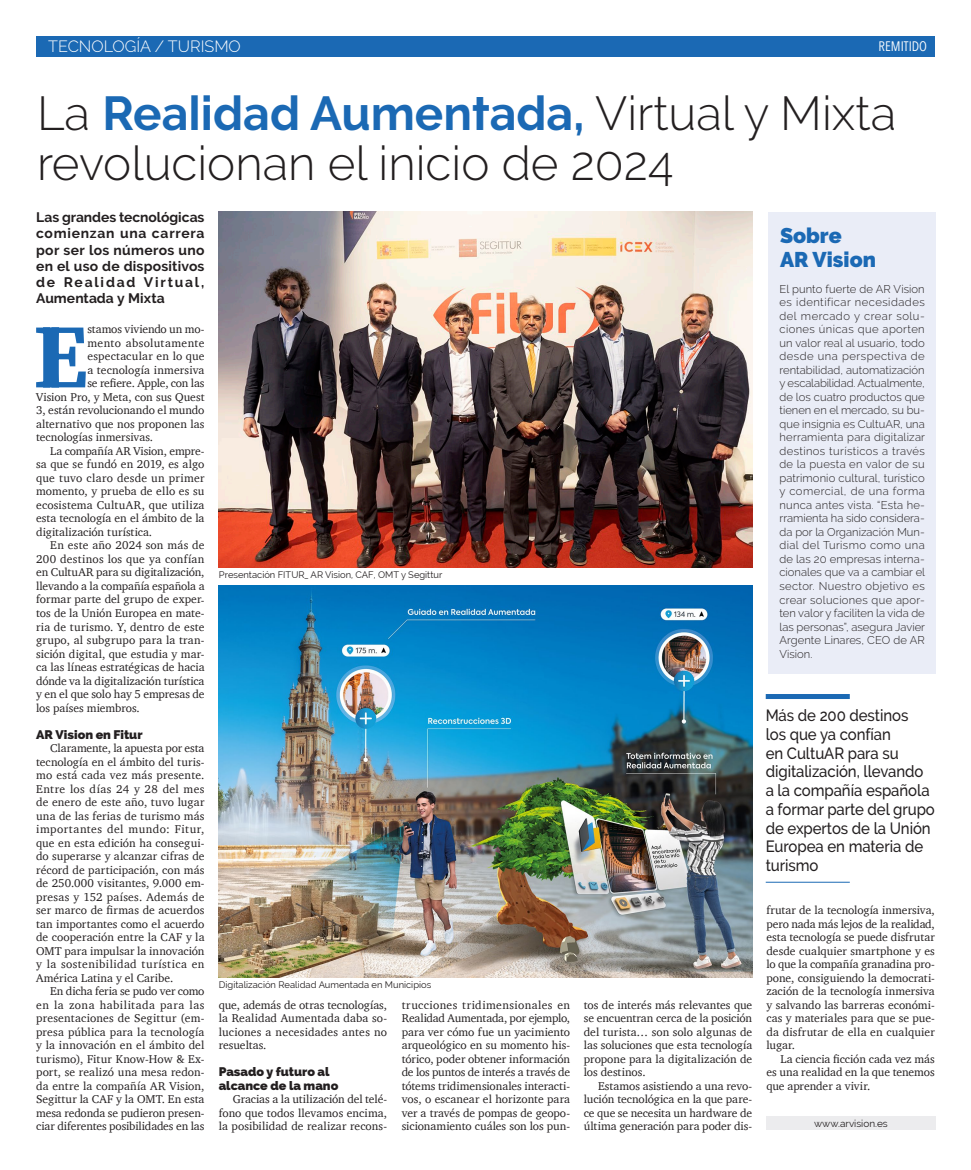
<style>
.page{position:relative;width:971px;height:1170px;background:#fff}
.page>*{position:absolute;margin:0;border:0;box-sizing:border-box;transform-origin:0 0}
.t1{font:700 91px "Source Serif 418 pt";color:#1b69b4}
.t2{font:300 47.5px/50px "Raleway";color:#231f20}
.t3{font:900 21.25px/23.8px "Raleway";color:#1b69b4}
.t4{font:500 16.25px/18.8px "Raleway";letter-spacing:-.005em;color:#231f20;scale:.92 1}
.t5{font:300 16.25px "Raleway";color:#fff}
.t6{font:700 13.75px/16.2px "Raleway";letter-spacing:.015em;color:#231f20;text-align:justify}
.t7{font:13.75px "Avenir Next Condensed";color:#fff}
.t8{font:800 12.5px/13.5px "Raleway";color:#231f20}
.t9{font:11.62px/13.5px "Charter";color:#231f20;text-align:justify}
.t10{font:11.62px "Charter";letter-spacing:.02em;color:#231f20}
.t11{font:11.62px "Charter";letter-spacing:.025em;color:#231f20}
.t12{font:300 11.25px/13.5px "Raleway";color:#231f20;text-align:justify}
.t13{font:10px "Raleway";color:#231f20}
.t14{font:9.38px "Raleway";color:#231f20}
.s1{font-weight:700;color:#1b69b4}
</style>
<div class="page">
<div style="left:766px;top:694px;width:84px;height:5px;background:#1b69b4"></div>
<hr style="left:766px;top:881px;width:84px;height:1px;background:#1b69b4">
<div style="left:768px;top:212px;width:167px;height:461px;background:#eaedf7"></div>
<div style="left:766px;top:1116px;width:169px;height:13px;background:#ececee"></div>
<div style="left:36px;top:36px;width:899px;height:20px;background:#1b69b4"></div>
<img style="left:219px;top:212px;width:533px;height:355px">
<img style="left:219px;top:585px;width:533px;height:392px">
<h3 class="t5" style="left:48px;top:37px;width:194px">TECNOLOGÍA / TURISMO</h3>
<p class="t7" style="left:879px;top:34px;width:50px">REMITIDO</p>
<h2 class="t2" style="left:37px;top:88px;width:861px">La <span class="s1">Realidad Aumentada,</span> Virtual y Mixta revolucionan el inicio de 2024</h2>
<p class="t6" style="left:36px;top:209px;width:170px">Las grandes tecnológicas comienzan una carrera por ser los números uno en el uso de dispositivos de Realidad Virtual, Aumentada y Mixta</p>
<h1 class="t1" style="left:33px;top:296px;width:57px">E</h1>
<p class="t9" style="left:87px;top:322px;width:119px">stamos viviendo un mo-</p>
<p class="t11" style="left:87px;top:333px;width:119px">mento absolutamente</p>
<p class="t9" style="left:87px;top:349px;width:119px">espectacular en lo que</p>
<p class="t9" style="left:87px;top:363px;width:119px">a tecnología inmersiva</p>
<p class="t9" style="left:87px;top:376px;width:119px">se refiere. Apple, con las</p>
<p class="t9" style="left:36px;top:390px;width:170px">Vision Pro, y Meta, con sus Quest</p>
<p class="t9" style="left:36px;top:403px;width:170px">3, están revolucionando el mundo</p>
<p class="t9" style="left:36px;top:417px;width:170px">alternativo que nos proponen las</p>
<p class="t9" style="left:36px;top:430px;width:118px">tecnologías inmersivas.</p>
<p class="t9" style="left:50px;top:444px;width:156px">La compañía AR Vision, empre-</p>
<p class="t9" style="left:36px;top:457px;width:170px">sa que se fundó en 2019, es algo</p>
<p class="t11" style="left:36px;top:468px;width:170px">que tuvo claro desde un primer</p>
<p class="t9" style="left:36px;top:484px;width:170px">momento, y prueba de ello es su</p>
<p class="t10" style="left:36px;top:495px;width:170px">ecosistema CultuAR, que utiliza</p>
<p class="t9" style="left:36px;top:511px;width:170px">esta tecnología en el ámbito de la</p>
<p class="t9" style="left:36px;top:525px;width:117px">digitalización turística.</p>
<p class="t9" style="left:50px;top:538px;width:156px">En este año 2024 son más de</p>
<p class="t10" style="left:36px;top:549px;width:170px">200 destinos los que ya confían</p>
<p class="t9" style="left:36px;top:565px;width:170px">en CultuAR para su digitalización,</p>
<p class="t9" style="left:36px;top:579px;width:170px">llevando a la compañía española a</p>
<p class="t9" style="left:36px;top:592px;width:170px">formar parte del grupo de exper-</p>
<p class="t9" style="left:36px;top:606px;width:170px">tos de la Unión Europea en mate-</p>
<p class="t9" style="left:36px;top:619px;width:170px">ria de turismo. Y, dentro de este</p>
<p class="t9" style="left:36px;top:633px;width:170px">grupo, al subgrupo para la tran-</p>
<p class="t9" style="left:36px;top:646px;width:170px">sición digital, que estudia y mar-</p>
<p class="t9" style="left:36px;top:660px;width:170px">ca las líneas estratégicas de hacia</p>
<p class="t9" style="left:36px;top:673px;width:170px">dónde va la digitalización turística</p>
<p class="t9" style="left:36px;top:687px;width:170px">y en el que solo hay 5 empresas de</p>
<p class="t9" style="left:36px;top:700px;width:105px">los países miembros.</p>
<p class="t8" style="left:36px;top:727px;width:108px">AR Vision en Fitur</p>
<p class="t9" style="left:36px;top:741px;width:170px;text-indent:14px">Claramente, la apuesta por esta tecnología en el ámbito del turis&shy;mo está cada vez más presente.<br>Entre los días 24 y 28 del mes de enero de este año, tuvo lugar una de las ferias de turismo más importantes del mundo: Fitur, que en esta edición ha consegui&shy;do superarse y alcanzar cifras de récord de participación, con más de 250.000 visitantes, 9.000 em&shy;presas y 152 países. Además de ser marco de firmas de acuerdos tan importantes como el acuerdo de cooperación entre la CAF y la OMT para impulsar la innovación y la sostenibilidad turística en América Latina y el Caribe.</p>
<p class="t9" style="left:36px;top:984px;width:170px;text-indent:14px">En dicha feria se pudo ver como en la zona habilitada para las presentaciones de Segittur (em&shy;presa pública para la tecnología y la innovación en el ámbito del turismo), Fitur Know-How &amp; Ex&shy;port, se realizó una mesa redon&shy;da entre la compañía AR Vision, Segittur la CAF y la OMT. En esta mesa redonda se pudieron presen&shy;ciar diferentes posibilidades en las</p>
<p class="t14" style="left:219px;top:569px;width:225px">Presentación FITUR_ AR Vision, CAF, OMT y Segittur</p>
<h3 class="t3" style="left:780px;top:224px;width:97px">Sobre<br>AR Vision</h3>
<p class="t12" style="left:779px;top:282px;width:147px">El punto fuerte de AR Vision es identificar necesidades del mercado y crear solu&shy;ciones únicas que aporten un valor real al usuario, todo desde una perspectiva de rentabilidad, automatización y escalabilidad. Actualmente, de los cuatro productos que tienen en el mercado, su bu&shy;que insignia es CultuAR, una herramienta para digitalizar destinos turísticos a través de la puesta en valor de su patrimonio cultural, turístico y comercial, de una forma nunca antes vista. “Esta he&shy;rramienta ha sido considera&shy;da por la Organización Mun&shy;dial del Turismo como una de las 20 empresas interna&shy;cionales que va a cambiar el sector. Nuestro objetivo es crear soluciones que apor&shy;ten valor y faciliten la vida de las personas”, asegura Javier Argente Linares, CEO de AR Vision.</p>
<p class="t14" style="left:219px;top:979px;width:214px">Digitalización Realidad Aumentada en Municipios</p>
<p class="t9" style="left:219px;top:997px;width:170px">que, además de otras tecnologías, la Realidad Aumentada daba so&shy;luciones a necesidades antes no resueltas.</p>
<p class="t8" style="left:219px;top:1065px;width:121px">Pasado y futuro al alcance de la mano</p>
<p class="t9" style="left:219px;top:1092px;width:170px;text-indent:14px">Gracias a la utilización del telé&shy;fono que todos llevamos encima, la posibilidad de realizar recons-</p>
<p class="t9" style="left:402px;top:997px;width:170px">trucciones tridimensionales en Realidad Aumentada, por ejemplo, para ver cómo fue un yacimiento arqueológico en su momento his&shy;tórico, poder obtener información de los puntos de interés a través de tótems tridimensionales interacti&shy;vos, o escanear el horizonte para ver a través de pompas de geopo&shy;sicionamiento cuáles son los pun-</p>
<p class="t9" style="left:584px;top:997px;width:170px">tos de interés más relevantes que se encuentran cerca de la posición del turista… son solo algunas de las soluciones que esta tecnología propone para la digitalización de los destinos.</p>
<p class="t9" style="left:584px;top:1078px;width:170px;text-indent:14px">Estamos asistiendo a una revo&shy;lución tecnológica en la que pare&shy;ce que se necesita un hardware de última generación para poder dis-</p>
<h3 class="t4" style="left:766px;top:705px;width:185px">Más de 200 destinos<br>los que ya confían<br>en CultuAR para su digitalización, llevando a la compañía española a formar parte del grupo de expertos de la Unión<br>Europea en materia de turismo</h3>
<p class="t9" style="left:766px;top:903px;width:170px">frutar de la tecnología inmersiva, pero nada más lejos de la realidad, esta tecnología se puede disfrutar desde cualquier smartphone y es lo que la compañía granadina pro&shy;pone, consiguiendo la democrati&shy;zación de la tecnología inmersiva y salvando las barreras económi&shy;cas y materiales para que se pue&shy;da disfrutar de ella en cualquier lugar.</p>
<p class="t9" style="left:766px;top:1051px;width:170px;text-indent:14px">La ciencia ficción cada vez más es una realidad en la que tenemos que aprender a vivir.</p>
<p class="t13" style="left:814px;top:1117px;width:75px">www.arvision.es</p>
</div>
